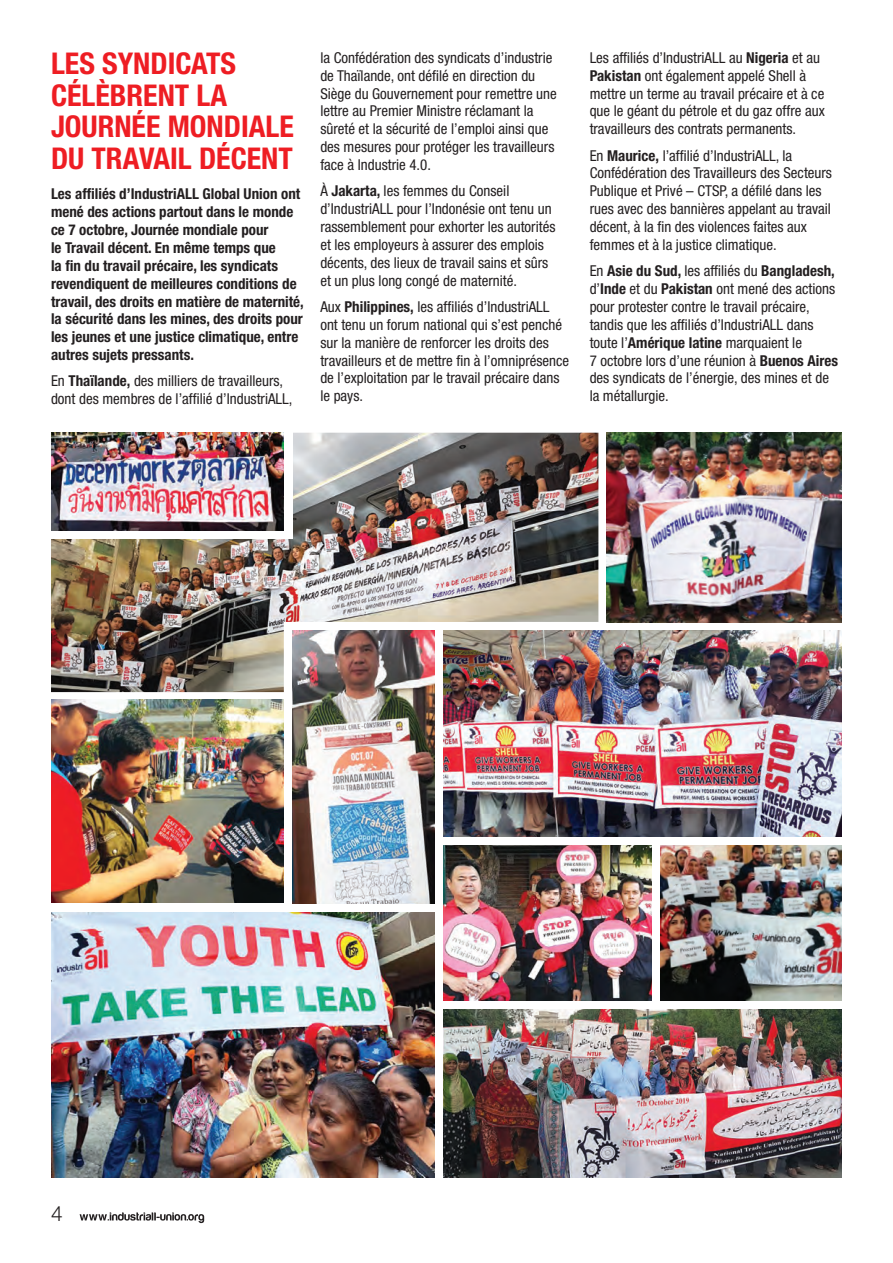
<style>
.page{position:relative;width:893px;height:1263px;background:#fff}
.page>*{position:absolute;margin:0;border:0;box-sizing:border-box;transform-origin:0 0}
.t1{font:700 condensed 30px/31.5px "Helvetica Neue";color:#ee1d23}
.t2{font:300 21px "Helvetica Neue";color:#231f20}
.t3{font:condensed 15px/17.9px "Helvetica Neue";color:#231f20}
.t4{font:700 condensed 15px/17.9px "Helvetica Neue";color:#231f20}
.s1{font-weight:700}
</style>
<div class="page">
<svg style="left:80px;top:1212px;width:124px;height:11px"></svg>
<img style="left:607px;top:433px;width:235px;height:189px">
<img style="left:443px;top:845px;width:209px;height:155px">
<img style="left:660px;top:845px;width:182px;height:155px">
<img style="left:51px;top:912px;width:384px;height:266px">
<img style="left:443px;top:1009px;width:399px;height:169px">
<img style="left:443px;top:631px;width:399px;height:205px">
<img style="left:51px;top:433px;width:547px;height:259px">
<div style="left:51px;top:433px;width:242px;height:106px;background:#fff"></div>
<img style="left:51px;top:699px;width:233px;height:204px">
<img style="left:293px;top:631px;width:142px;height:273px">
<img style="left:51px;top:433px;width:233px;height:97px">
<h1 class="t1" style="left:51px;top:47px;width:244px">LES SYNDICATS<br>CÉLÈBRENT LA<br>JOURNÉE MONDIALE<br>DU TRAVAIL DÉCENT</h1>
<p class="t4" style="left:51px;top:185px;width:254px">Les affiliés d’IndustriALL Global Union ont mené des actions partout dans le monde ce 7 octobre, Journée mondiale pour<br>le Travail décent. En même temps que<br>la fin du travail précaire, les syndicats revendiquent de meilleures conditions de travail, des droits en matière de maternité, la sécurité dans les mines, des droits pour les jeunes et une justice climatique, entre autres sujets pressants.</p>
<p class="t3" style="left:51px;top:372px;width:243px">En <span class="s1">Thaïlande,</span> des milliers de travailleurs, dont des membres de l’affilié d’IndustriALL,</p>
<p class="t3" style="left:320px;top:49px;width:238px">la Confédération des syndicats d’industrie de Thaïlande, ont défilé en direction du Siège du Gouvernement pour remettre une lettre au Premier Ministre réclamant la sûreté et la sécurité de l’emploi ainsi que des mesures pour protéger les travailleurs face à Industrie 4.0.</p>
<p class="t3" style="left:320px;top:182px;width:237px">À <span class="s1">Jakarta,</span> les femmes du Conseil d’IndustriALL pour l’Indonésie ont tenu un rassemblement pour exhorter les autorités et les employeurs à assurer des emplois décents, des lieux de travail sains et sûrs et un plus long congé de maternité.</p>
<p class="t3" style="left:320px;top:298px;width:250px">Aux <span class="s1">Philippines,</span> les affiliés d’IndustriALL ont tenu un forum national qui s’est penché sur la manière de renforcer les droits des travailleurs et de mettre fin à l’omniprésence de l’exploitation par le travail précaire dans le pays.</p>
<p class="t3" style="left:590px;top:49px;width:237px">Les affiliés d’IndustriALL au <span class="s1">Nigeria</span> et au <span class="s1">Pakistan</span> ont également appelé Shell à mettre un terme au travail précaire et à ce que le géant du pétrole et du gaz offre aux travailleurs des contrats permanents.</p>
<p class="t3" style="left:590px;top:146px;width:244px">En <span class="s1">Maurice,</span> l’affilié d’IndustriALL, la Confédération des Travailleurs des Secteurs Publique et Privé – CTSP, a défilé dans les rues avec des bannières appelant au travail décent, à la fin des violences faites aux femmes et à la justice climatique.</p>
<p class="t3" style="left:590px;top:262px;width:250px">En <span class="s1">Asie du Sud,</span> les affiliés du <span class="s1">Bangladesh, </span>d’<span class="s1">Inde</span> et du <span class="s1">Pakistan</span> ont mené des actions pour protester contre le travail précaire, tandis que les affiliés d’IndustriALL dans toute l’<span class="s1">Amérique latine</span> marquaient le<br>7 octobre lors d’une réunion à <span class="s1">Buenos Aires </span>des syndicats de l’énergie, des mines et de la métallurgie.</p>
<h2 class="t2" style="left:51px;top:1201px;width:13px">4</h2>
</div>
